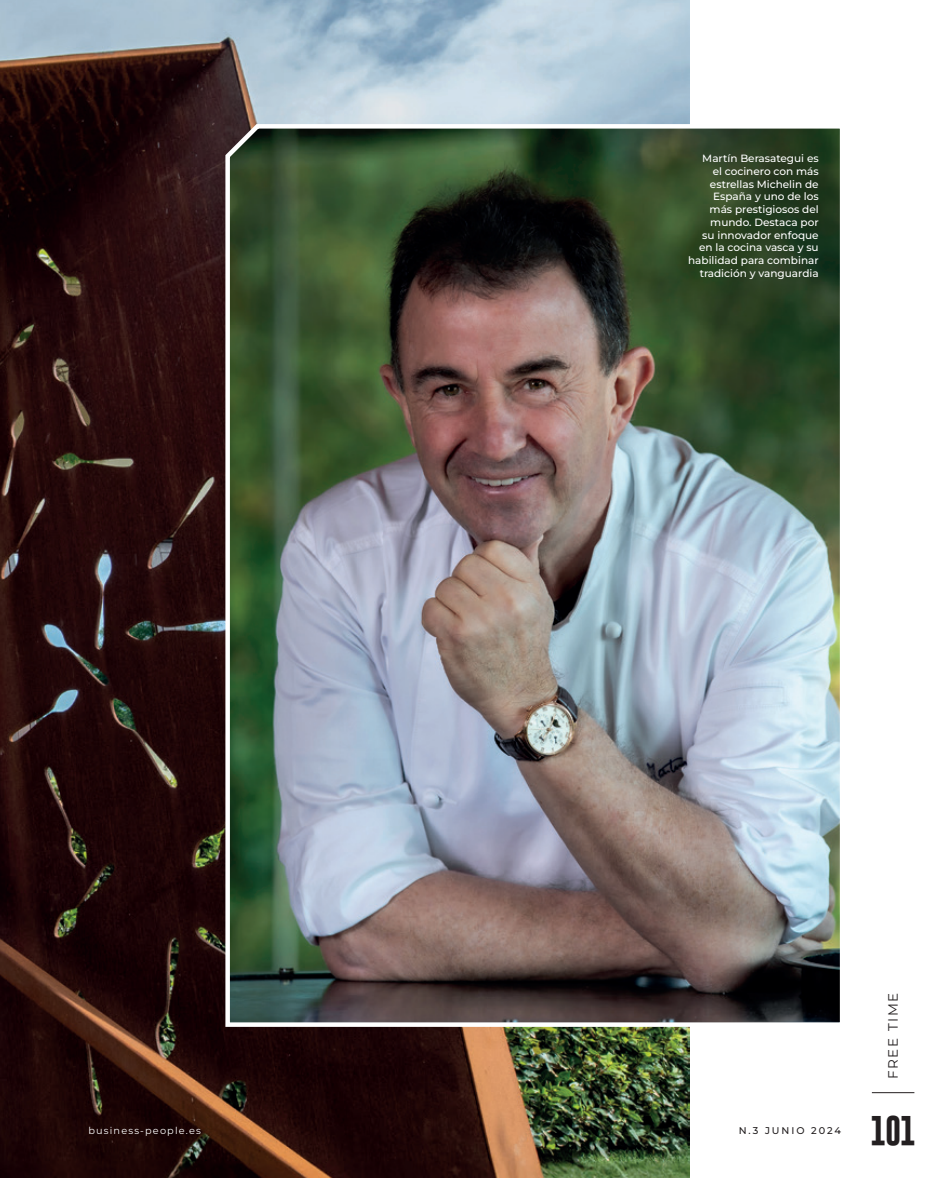
<style>
.page{position:relative;width:944px;height:1178px;background:#fff}
.page>*{position:absolute;margin:0;border:0;box-sizing:border-box;transform-origin:0 0}
.t1{font:700 30px "Gobold";color:#231f20}
.t2{font:13.5px "Montserrat";letter-spacing:.12em;color:#231f20}
.t3{font:500 10.5px/12.8px "Montserrat";color:#fff;text-align:right}
.t4{font:9.75px "Montserrat";letter-spacing:.12em;color:#fff}
.t5{font:500 9.75px "Montserrat";letter-spacing:.2em;color:#231f20}
</style>
<div class="page">
<img style="left:0;top:0;width:689px;height:1178px">
<img style="left:223px;top:120px;width:617px;height:909px">
<hr style="left:872px;top:1092px;width:42px;height:1px;background:#231f20">
<p class="t4" style="left:88px;top:1124px;width:114px">business-people.es</p>
<p class="t3" style="left:688px;top:151px;width:132px">Martín Berasategui es<br>el cocinero con más estrellas Michelin de<br>España y uno de los más prestigiosos del mundo. Destaca por<br>su innovador enfoque en la cocina vasca y su habilidad para combinar tradición y vanguardia</p>
<p class="t5" style="left:739px;top:1124px;width:104px">N.3 JUNIO 2024</p>
<p class="t2" style="left:884px;top:1079px;width:88px;rotate:-90deg">FREE TIME</p>
<h1 class="t1" style="left:870px;top:1111px;width:48px">101</h1>
</div>
